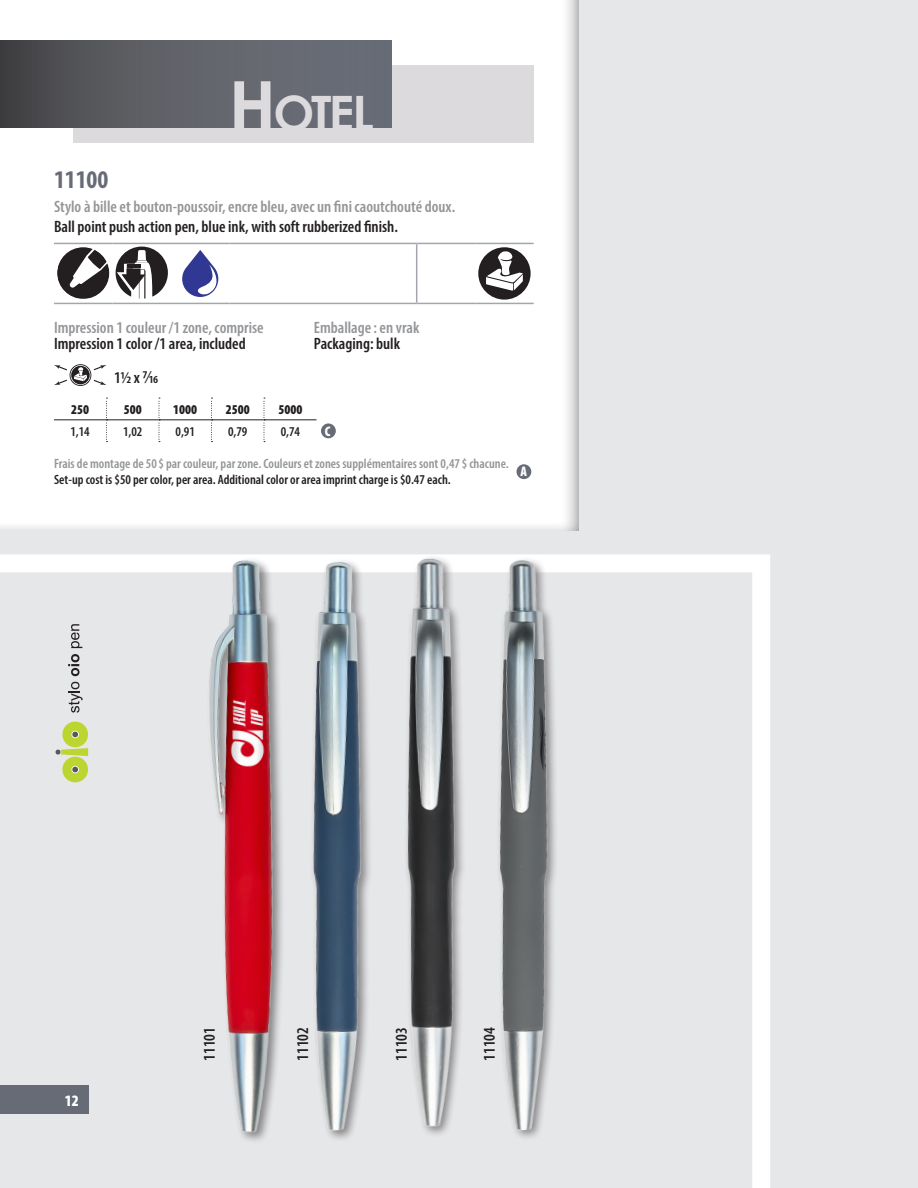
<style>
.page{position:relative;width:918px;height:1188px;background:#e6e7e9}
.page>*{position:absolute;margin:0;border:0;box-sizing:border-box;transform-origin:0 0}
.t1{font:700 48.9px "Century Gothic";color:#dddade}
.t2{font:700 condensed 25.5px "Myriad Pro";color:#666b76}
.t3{font:600 condensed 18px "Myriad Pro";color:#231f20}
.t4{font:600 condensed 16.5px/16.5px "Myriad Pro";color:#939598}
.t5{font:600 condensed 16.5px "Myriad Pro";color:#231f20}
.t6{font:900 condensed 15.9px "Myriad Pro";color:#fff}
.t7{font:900 condensed 13.95px "Myriad Pro";color:#fff}
.t8{font:600 condensed 13.5px/16.2px "Myriad Pro";color:#939598}
.t9{font:600 condensed 13.5px "Myriad Pro";color:#231f20}
.t10{font:900 condensed 13.5px "Myriad Pro";color:#231f20}
.s1{font-size:69.75px}
.s2{color:#231f20}
.s3{font-size:16.5px}
</style>
<div class="page">
<svg style="left:0;top:554px;width:770px;height:634px"></svg>
<div style="left:0;top:0;width:579px;height:532px;background:#fff"></div>
<img style="left:387px;top:554px;width:176px;height:597px">
<img style="left:294px;top:554px;width:87px;height:597px">
<div style="left:496px;top:557px;width:63px;height:584px;background:#231f20;opacity:.5"></div>
<img style="left:201px;top:554px;width:87px;height:597px">
<div style="left:73px;top:65px;width:461px;height:77px;background:#dddade"></div>
<div style="left:0;top:41px;width:392px;height:86px;background:linear-gradient(to right,#4b4a4d,#70757f)"></div>
<hr style="left:416px;top:244px;width:1px;height:59px;background:#a5a6ad">
<hr style="left:54px;top:243px;width:58px;height:1px;background:#a5a6ad">
<hr style="left:112px;top:243px;width:59px;height:1px;background:#a5a6ad">
<hr style="left:171px;top:243px;width:59px;height:1px;background:#a5a6ad">
<hr style="left:230px;top:243px;width:58px;height:1px;background:#a5a6ad">
<hr style="left:288px;top:243px;width:129px;height:1px;background:#a5a6ad">
<hr style="left:417px;top:243px;width:58px;height:1px;background:#a5a6ad">
<hr style="left:475px;top:243px;width:59px;height:1px;background:#a5a6ad">
<hr style="left:54px;top:303px;width:58px;height:1px;background:#a5a6ad">
<hr style="left:112px;top:303px;width:59px;height:1px;background:#a5a6ad">
<hr style="left:171px;top:303px;width:59px;height:1px;background:#a5a6ad">
<hr style="left:230px;top:303px;width:58px;height:1px;background:#a5a6ad">
<hr style="left:288px;top:303px;width:129px;height:1px;background:#a5a6ad">
<hr style="left:417px;top:303px;width:58px;height:1px;background:#a5a6ad">
<hr style="left:475px;top:303px;width:59px;height:1px;background:#a5a6ad">
<svg style="left:57px;top:247px;width:52px;height:52px"></svg>
<svg style="left:116px;top:247px;width:52px;height:52px"></svg>
<svg style="left:182px;top:250px;width:36px;height:47px"></svg>
<svg style="left:478px;top:247px;width:53px;height:53px"></svg>
<svg style="left:54px;top:364px;width:53px;height:22px"></svg>
<hr style="left:54px;top:419px;width:52px;height:1px;background:#231f20">
<hr style="left:107px;top:419px;width:52px;height:1px;background:#231f20">
<hr style="left:159px;top:419px;width:52px;height:1px;background:#231f20">
<hr style="left:212px;top:419px;width:52px;height:1px;background:#231f20">
<hr style="left:264px;top:419px;width:52px;height:1px;background:#231f20">
<svg style="left:106px;top:398px;width:1px;height:44px"></svg>
<svg style="left:159px;top:398px;width:1px;height:44px"></svg>
<svg style="left:211px;top:398px;width:2px;height:44px"></svg>
<svg style="left:264px;top:398px;width:1px;height:44px"></svg>
<div style="left:321px;top:423px;width:15px;height:15px;background:#666b76;border-radius:50%"></div>
<div style="left:517px;top:464px;width:14px;height:15px;background:#666b76;border-radius:50%"></div>
<svg style="left:56px;top:722px;width:32px;height:60px"></svg>
<svg style="left:68px;top:682px;width:15px;height:31px"></svg>
<svg style="left:68px;top:654px;width:11px;height:22px"></svg>
<svg style="left:71px;top:624px;width:11px;height:24px"></svg>
<div style="left:0;top:1085px;width:88px;height:29px;background:#666b76"></div>
<p class="t1" style="left:229px;top:77px;width:147px"><span class="s1">H</span>otel</p>
<p class="t2" style="left:54px;top:163px;width:56px">11100</p>
<p class="t4" style="left:54px;top:198px;width:403px">Stylo à bille et bouton-poussoir, encre bleu, avec un fini caoutchouté doux.</p>
<p class="t5" style="left:54px;top:217px;width:345px">Ball point push action pen, blue ink, with soft rubberized finish.</p>
<p class="t4" style="left:54px;top:319px;width:211px">Impression 1 couleur /1 zone, comprise<br><span class="s2">Impression 1 color /1 area, included</span></p>
<p class="t3" style="left:114px;top:366px;width:46px"><span class="s3">1½ x</span> 7/16</p>
<p class="t4" style="left:314px;top:319px;width:107px">Emballage: en vrak<br><span class="s2">Packaging: bulk</span></p>
<p class="t10" style="left:71px;top:401px;width:19px">250</p>
<p class="t10" style="left:124px;top:401px;width:19px">500</p>
<p class="t10" style="left:173px;top:401px;width:25px">1000</p>
<p class="t10" style="left:226px;top:401px;width:25px">2500</p>
<p class="t10" style="left:278px;top:401px;width:25px">5000</p>
<p class="t9" style="left:70px;top:423px;width:21px">1,14</p>
<p class="t9" style="left:123px;top:423px;width:21px">1,02</p>
<p class="t9" style="left:176px;top:423px;width:21px">0,91</p>
<p class="t9" style="left:228px;top:423px;width:21px">0,79</p>
<p class="t9" style="left:281px;top:423px;width:21px">0,74</p>
<p class="t7" style="left:325px;top:422px;width:7px">C</p>
<p class="t8" style="left:54px;top:455px;width:456px">Frais de montage de 50 $ par couleur, par zone. Couleurs et zones supplémentaires sont 0,47 $ chacune.<br><span class="s2">Set-up cost is $50 per color, per area. Additional color or area imprint charge is $0.47 each.</span></p>
<p class="t7" style="left:521px;top:463px;width:8px">A</p>
<p class="t6" style="left:65px;top:1090px;width:16px">12</p>
<p class="t5" style="left:199px;top:1061px;width:35px;rotate:-90deg">11101</p>
<p class="t5" style="left:293px;top:1061px;width:35px;rotate:-90deg">11102</p>
<p class="t5" style="left:391px;top:1061px;width:35px;rotate:-90deg">11103</p>
<p class="t5" style="left:479px;top:1061px;width:35px;rotate:-90deg">11104</p>
</div>
